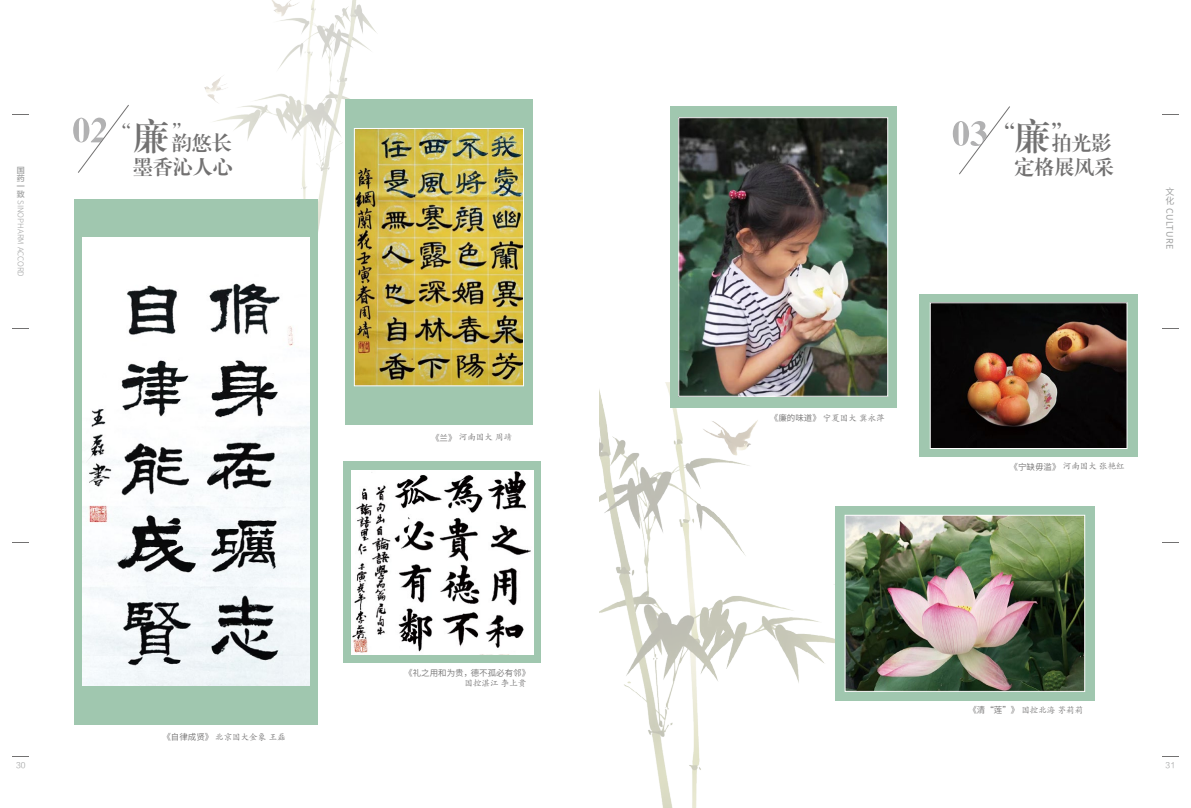
<style>
.page{position:relative;width:1191px;height:808px;background:#fff}
.page>*{position:absolute;margin:0;border:0;box-sizing:border-box;transform-origin:0 0}
.t1{font:22px "FZSYK GBK1 0";color:#727171}
.t2{font:22px "FZXBSK GBK1 0";color:#727171}
.t3{font:20px/24.1px "FZXBSK GBK1 0";color:#727171;text-align:right}
.t4{font:9px/9.5px "Source Han Sans CN";letter-spacing:.05em;color:#9fa0a0}
.t5{font:8.5px "FZKTK GBK1 0";color:#727171}
.t6{font:8.5px "Source Han Sans CN";color:#727171}
.t7{font:300 8px "Source Han Sans CN";color:#9fa0a0}
.t8{font:8px "FZLTXHK";color:#9fa0a0}
.t9{font:8px/8px "FZLTZHK GBK1 0";color:#9fa0a0;text-align:justify}
.s1{font-family:"FZXBSK GBK1 0";font-size:36px}
.s2{font-family:"Source Han Sans CN"}
.s3{font-size:36px}
</style>
<div class="page">
<svg style="left:13px;top:114px;width:16px;height:1px"></svg>
<svg style="left:1162px;top:114px;width:16px;height:1px"></svg>
<svg style="left:13px;top:328px;width:16px;height:1px"></svg>
<svg style="left:1162px;top:328px;width:16px;height:1px"></svg>
<svg style="left:13px;top:756px;width:16px;height:1px"></svg>
<svg style="left:1162px;top:756px;width:16px;height:1px"></svg>
<svg style="left:13px;top:542px;width:16px;height:1px"></svg>
<svg style="left:1162px;top:542px;width:16px;height:1px"></svg>
<img style="left:204px;top:0;width:173px;height:233px">
<img style="left:600px;top:383px;width:235px;height:425px">
<div style="left:345px;top:100px;width:187px;height:325px;background:#a0c7af"></div>
<div style="left:344px;top:462px;width:197px;height:201px;background:#a0c7af"></div>
<img style="left:352px;top:470px;width:181px;height:185px">
<div style="left:74px;top:199px;width:243px;height:525px;background:#a0c7af"></div>
<img style="left:82px;top:238px;width:227px;height:447px">
<div style="left:919px;top:294px;width:218px;height:163px;background:#a0c7af"></div>
<img style="left:931px;top:304px;width:194px;height:143px">
<div style="left:929px;top:302px;width:198px;height:147px;border:1px solid #fff"></div>
<div style="left:670px;top:106px;width:226px;height:302px;background:#a0c7af"></div>
<img style="left:680px;top:119px;width:206px;height:276px">
<div style="left:678px;top:117px;width:210px;height:280px;border:1px solid #fff"></div>
<div style="left:835px;top:506px;width:259px;height:195px;background:#a0c7af"></div>
<img style="left:846px;top:517px;width:237px;height:173px">
<div style="left:844px;top:515px;width:241px;height:177px;border:1px solid #fff"></div>
<svg style="left:73px;top:105px;width:56px;height:68px"></svg>
<svg style="left:952px;top:106px;width:58px;height:69px"></svg>
<img style="left:356px;top:130px;width:166px;height:254px">
<div style="left:354px;top:128px;width:170px;height:258px;border:1px solid #fff"></div>
<p class="t9" style="left:17px;top:166px;width:9px">国药一致</p>
<p class="t7" style="left:25px;top:200px;width:78px;rotate:90deg">SINOPHARM ACCORD</p>
<h1 class="t1" style="left:110px;top:121px;width:85px">“ <span class="s1">廉</span>”</h1>
<h2 class="t3" style="left:133px;top:132px;width:101px">韵悠长<br>墨香沁人心</h2>
<p class="t5" style="left:162px;top:733px;width:125px"><span class="s2">《自律成贤》</span> 北京国大金象 王磊</p>
<p class="t5" style="left:431px;top:433px;width:83px"><span class="s2">《兰》</span> 河南国大 周靖</p>
<p class="t6" style="left:404px;top:668px;width:127px">《礼之用和为贵，德不孤必有邻》</p>
<p class="t5" style="left:464px;top:679px;width:63px">国控湛江 李上贵</p>
<p class="t5" style="left:770px;top:414px;width:116px"><span class="s2">《廉的味道》</span> 宁夏国大 冀永萍</p>
<h1 class="t2" style="left:993px;top:120px;width:81px">“<span class="s3">廉</span>”</h1>
<h2 class="t3" style="left:1014px;top:132px;width:102px">拍光影<br>定格展风采</h2>
<p class="t4" style="left:1165px;top:187px;width:10px">文化</p>
<p class="t4" style="left:1174px;top:208px;width:43px;rotate:90deg">CULTURE</p>
<p class="t5" style="left:1009px;top:462px;width:117px"><span class="s2">《宁缺毋滥》</span> 河南国大 张艳红</p>
<p class="t5" style="left:968px;top:706px;width:116px"><span class="s2">《清“莲”》</span> 国控北海 茅莉莉</p>
<p class="t8" style="left:16px;top:761px;width:11px">30</p>
<p class="t8" style="left:1165px;top:761px;width:11px">31</p>
</div>
